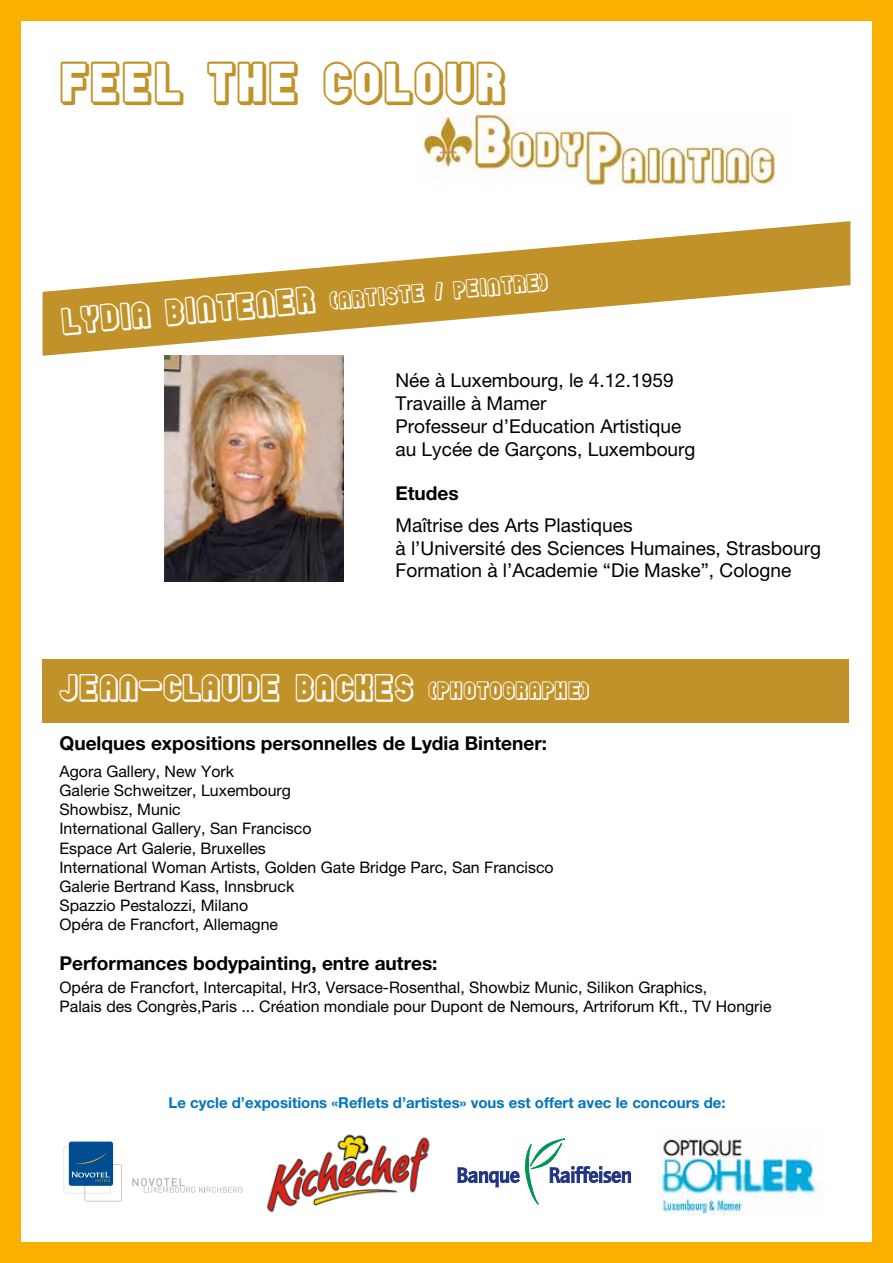
<style>
.page{position:relative;width:893px;height:1263px;background:#f9b000}
.page>*{position:absolute;margin:0;border:0;box-sizing:border-box;transform-origin:0 0}
.t1{font:44.85px "Rainy Days";color:#c09229}
.t2{font:28.65px "Rainy Days";color:#fff}
.t3{font:19.05px/23px "Helvetica Neue LT Pro";color:#000}
.t4{font:700 19.05px "Helvetica Neue LT Pro";color:#000}
.t5{font:19.05px "Rainy Days";color:#fff}
.t6{font:15.9px/19px "Helvetica Neue LT Pro";color:#000}
.t7{font:700 15px "Helvetica Neue LT Pro";color:#0075be}
.s1{font-size:28.65px}
.s2{font-size:19.05px}
</style>
<div class="page">
<div style="left:21px;top:21px;width:851px;height:1221px;background:#fff"></div>
<img style="left:422px;top:112px;width:357px;height:75px">
<div style="left:43px;top:659px;width:806px;height:64px;background:#c09229"></div>
<svg style="left:43px;top:221px;width:807px;height:135px"></svg>
<img style="left:165px;top:356px;width:178px;height:225px">
<svg style="left:132px;top:1178px;width:110px;height:14px"></svg>
<div style="left:69px;top:1141px;width:44px;height:45px;background:#004e91;border-radius:3px"></div>
<svg style="left:64px;top:1146px;width:58px;height:55px"></svg>
<img style="left:266px;top:1134px;width:164px;height:79px">
<svg style="left:457px;top:1138px;width:174px;height:67px"></svg>
<img style="left:657px;top:1138px;width:159px;height:76px">
<h1 class="t1" style="left:61px;top:59px;width:448px">FEEL THE COLOUR</h1>
<p class="t5" style="left:62px;top:315px;width:489px;rotate:-5deg"><span class="s1">LYDIA BINTENER</span> (ARTISTE / PEINTRE)</p>
<p class="t3" style="left:395px;top:369px;width:302px">Née à Luxembourg, le 4.12.1959<br>Travaille à Mamer<br>Professeur d’Education Artistique au Lycée de Garçons, Luxembourg</p>
<p class="t4" style="left:395px;top:482px;width:65px">Etudes</p>
<p class="t3" style="left:395px;top:513px;width:427px">Maîtrise des Arts Plastiques<br>à l’Université des Sciences Humaines, Strasbourg<br>Formation à l’Academie “Die Maske”, Cologne</p>
<h2 class="t2" style="left:60px;top:673px;width:532px">JEAN-CLAUDE BACKES <span class="s2">(PHOTOGRAPHE)</span></h2>
<p class="t4" style="left:60px;top:731px;width:489px">Quelques expositions personnelles de Lydia Bintener:</p>
<p class="t6" style="left:60px;top:762px;width:496px">Agora Gallery, New York<br>Galerie Schweitzer, Luxembourg<br>Showbisz, Munic<br>International Gallery, San Francisco<br>Espace Art Galerie, Bruxelles<br>International Woman Artists, Golden Gate Bridge Parc, San Francisco Galerie Bertrand Kass, Innsbruck<br>Spazzio Pestalozzi, Milano<br>Opéra de Francfort, Allemagne</p>
<p class="t4" style="left:60px;top:951px;width:380px">Performances bodypainting, entre autres:</p>
<p class="t6" style="left:60px;top:977px;width:714px">Opéra de Francfort, Intercapital, Hr3, Versace-Rosenthal, Showbiz Munic, Silikon Graphics,<br>Palais des Congrès,Paris ... Création mondiale pour Dupont de Nemours, Artriforum Kft., TV Hongrie</p>
<p class="t7" style="left:168px;top:1093px;width:559px">Le cycle d’expositions «Reflets d’artistes» vous est offert avec le concours de:</p>
</div>
